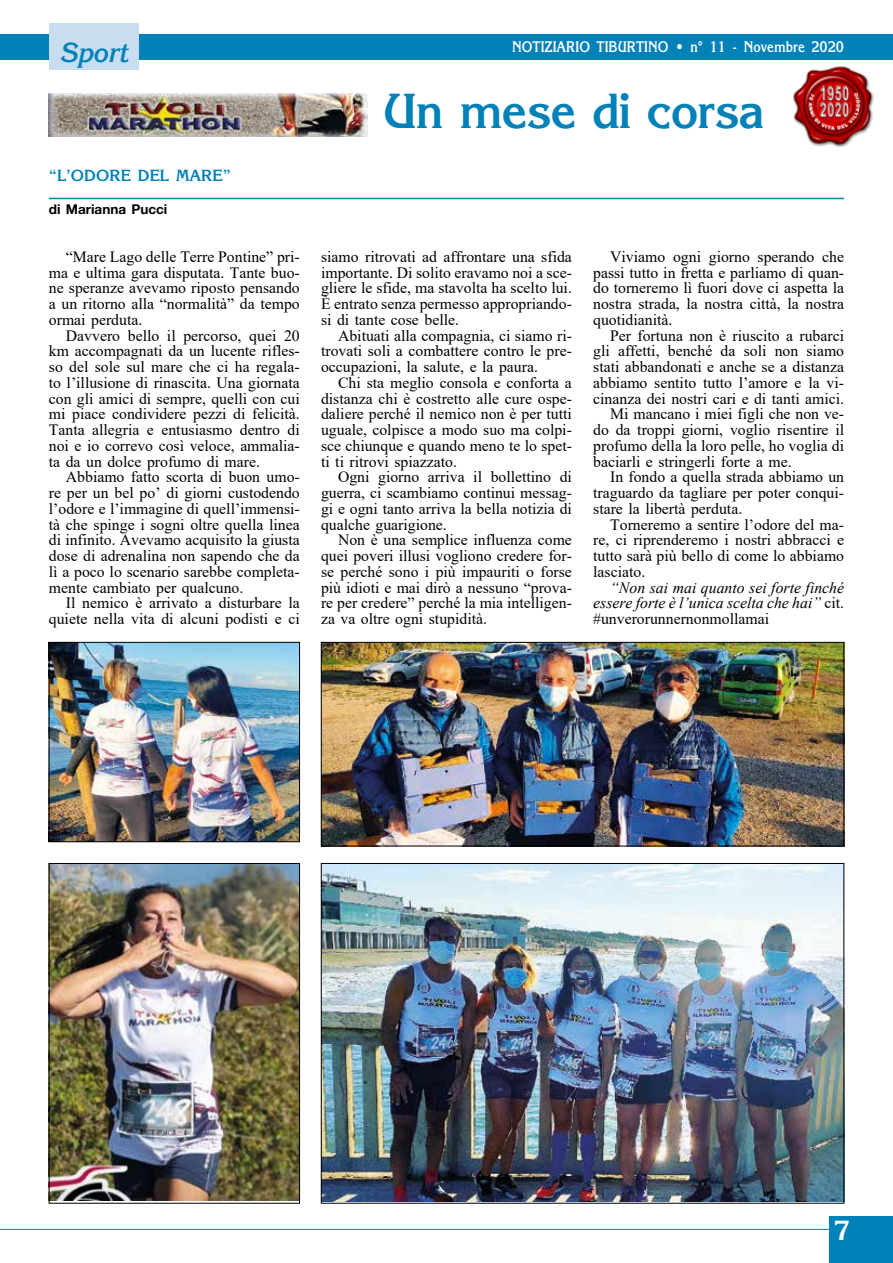
<style>
.page{position:relative;width:893px;height:1263px;background:#fff}
.page>*{position:absolute;margin:0;border:0;box-sizing:border-box;transform-origin:0 0}
.t1{font:700 48px "Korinna Std";letter-spacing:-.03em;color:#0081b8}
.t2{font:italic 700 27px "Korinna Std";letter-spacing:-.02em;color:#0081b8}
.t3{font:700 27px "Korinna Std";color:#fff}
.t4{font:15.75px/15.8px "Times New Roman";color:#000;text-align:justify}
.t5{font:italic 15.75px/15.8px "Times New Roman";color:#000;text-align:justify}
.t6{font:700 15.75px "Korinna Std";color:#0081b8}
.t7{font:700 15px "Korinna Std";color:#fff;scale:.85 1}
.t8{font:700 13.5px "Helvetica Neue LT Std";color:#000}
.s1{font-style:normal}
</style>
<div class="page">
<hr style="left:0;top:1229px;width:842px;height:1px;background:#0081b8">
<div style="left:829px;top:1216px;width:64px;height:47px;background:#0081b8"></div>
<div style="left:0;top:34px;width:893px;height:26px;background:#0081b8"></div>
<div style="left:49px;top:23px;width:89px;height:47px;background:#c8ddef"></div>
<img style="left:793px;top:66px;width:81px;height:81px">
<img style="left:49px;top:94px;width:319px;height:42px">
<hr style="left:49px;top:198px;width:795px;height:1px;background:#0081b8">
<img style="left:323px;top:644px;width:519px;height:200px">
<div style="left:321px;top:642px;width:523px;height:204px;border:1px solid #000"></div>
<img style="left:323px;top:865px;width:519px;height:336px">
<img style="left:51px;top:865px;width:247px;height:336px">
<div style="left:49px;top:863px;width:251px;height:340px;border:1px solid #000"></div>
<img style="left:51px;top:644px;width:247px;height:196px">
<div style="left:49px;top:642px;width:251px;height:200px;border:1px solid #000"></div>
<h2 class="t2" style="left:59px;top:36px;width:70px">Sport</h2>
<p class="t6" style="left:49px;top:166px;width:184px">“L’ODORE DEL MARE”</p>
<p class="t8" style="left:49px;top:201px;width:120px">di Marianna Pucci</p>
<p class="t4" style="left:49px;top:248px;width:252px;text-indent:17px">“Mare Lago delle Terre Pontine” pri&shy;ma e ultima gara disputata. Tante buo&shy;ne speranze avevamo riposto pensando a un ritorno alla “normalità” da tempo ormai perduta.</p>
<p class="t4" style="left:49px;top:327px;width:252px;text-indent:17px">Davvero bello il percorso, quei 20 km accompagnati da un lucente rifles&shy;so del sole sul mare che ci ha regala&shy;to l’illusione di rinascita. Una giornata con gli amici di sempre, quelli con cui mi piace condividere pezzi di felicità.<br>Tanta allegria e entusiasmo dentro di noi e io correvo così veloce, ammalia&shy;ta da un dolce profumo di mare.</p>
<p class="t4" style="left:49px;top:469px;width:252px;text-indent:17px">Abbiamo fatto scorta di buon umo&shy;re per un bel po’ di giorni custodendo l’odore e l’immagine di quell’immensi&shy;tà che spinge i sogni oltre quella linea di infinito. Avevamo acquisito la giusta dose di adrenalina non sapendo che da lì a poco lo scenario sarebbe completa&shy;mente cambiato per qualcuno.</p>
<p class="t4" style="left:49px;top:595px;width:252px;text-align:right">Il nemico è arrivato a disturbare la quiete nella vita di alcuni podisti e ci</p>
<p class="t7" style="left:512px;top:37px;width:392px">NOTIZIARIO TIBURTINO • n° 11 - Novembre 2020</p>
<h1 class="t1" style="left:383px;top:81px;width:384px">Un mese di corsa</h1>
<p class="t4" style="left:321px;top:248px;width:252px">siamo ritrovati ad affrontare una sfida importante. Di solito eravamo noi a sce&shy;gliere le sfide, ma stavolta ha scelto lui.<br>È entrato senza permesso appropriando&shy;si di tante cose belle.</p>
<p class="t4" style="left:321px;top:327px;width:252px;text-indent:17px">Abituati alla compagnia, ci siamo ri&shy;trovati soli a combattere contro le pre&shy;occupazioni, la salute, e la paura.</p>
<p class="t4" style="left:321px;top:374px;width:252px;text-indent:17px">Chi sta meglio consola e conforta a distanza chi è costretto alle cure ospe&shy;daliere perché il nemico non è per tutti uguale, colpisce a modo suo ma colpi&shy;sce chiunque e quando meno te lo spet&shy;ti ti ritrovi spiazzato.</p>
<p class="t4" style="left:321px;top:469px;width:252px;text-indent:17px">Ogni giorno arriva il bollettino di guerra, ci scambiamo continui messag&shy;gi e ogni tanto arriva la bella notizia di qualche guarigione.</p>
<p class="t4" style="left:321px;top:532px;width:252px;text-indent:17px">Non è una semplice influenza come quei poveri illusi vogliono credere for&shy;se perché sono i più impauriti o forse più idioti e mai dirò a nessuno “prova&shy;re per credere” perché la mia intelligen&shy;za va oltre ogni stupidità.</p>
<p class="t4" style="left:593px;top:248px;width:252px;text-indent:17px">Viviamo ogni giorno sperando che passi tutto in fretta e parliamo di quan&shy;do torneremo lì fuori dove ci aspetta la nostra strada, la nostra città, la nostra quotidianità.</p>
<p class="t4" style="left:610px;top:327px;width:235px">Per fortuna non è riuscito a rubarci</p>
<p class="t4" style="left:593px;top:343px;width:252px">gli affetti, benché da soli non siamo</p>
<p class="t4" style="left:593px;top:358px;width:252px">stati abbandonati e anche se a distanza</p>
<p class="t4" style="left:593px;top:374px;width:252px">abbiamo sentito tutto l’amore e la vi-</p>
<p class="t4" style="left:593px;top:390px;width:252px">cinanza dei nostri cari e di tanti amici.</p>
<p class="t4" style="left:610px;top:406px;width:235px">Mi mancano i miei figli che non ve-</p>
<p class="t4" style="left:593px;top:421px;width:252px">do da troppi giorni, voglio risentire il</p>
<p class="t4" style="left:593px;top:437px;width:252px">profumo della la loro pelle, ho voglia di</p>
<p class="t4" style="left:593px;top:453px;width:200px">baciarli e stringerli forte a me.</p>
<p class="t4" style="left:610px;top:469px;width:235px">In fondo a quella strada abbiamo un</p>
<p class="t4" style="left:593px;top:484px;width:252px">traguardo da tagliare per poter conqui-</p>
<p class="t4" style="left:593px;top:500px;width:151px">stare la libertà perduta.</p>
<p class="t4" style="left:610px;top:516px;width:235px">Torneremo a sentire l’odore del ma-</p>
<p class="t4" style="left:593px;top:532px;width:252px">re, ci riprenderemo i nostri abbracci e</p>
<p class="t4" style="left:593px;top:547px;width:252px">tutto sarà più bello di come lo abbiamo</p>
<p class="t4" style="left:593px;top:563px;width:54px">lasciato.</p>
<p class="t5" style="left:593px;top:579px;width:252px;text-indent:17px">“Non sai mai quanto sei forte finché essere forte è l’unica scelta che hai” <span class="s1">cit. #unverorunnernonmollamai</span></p>
<h2 class="t3" style="left:833px;top:1213px;width:19px">7</h2>
</div>
